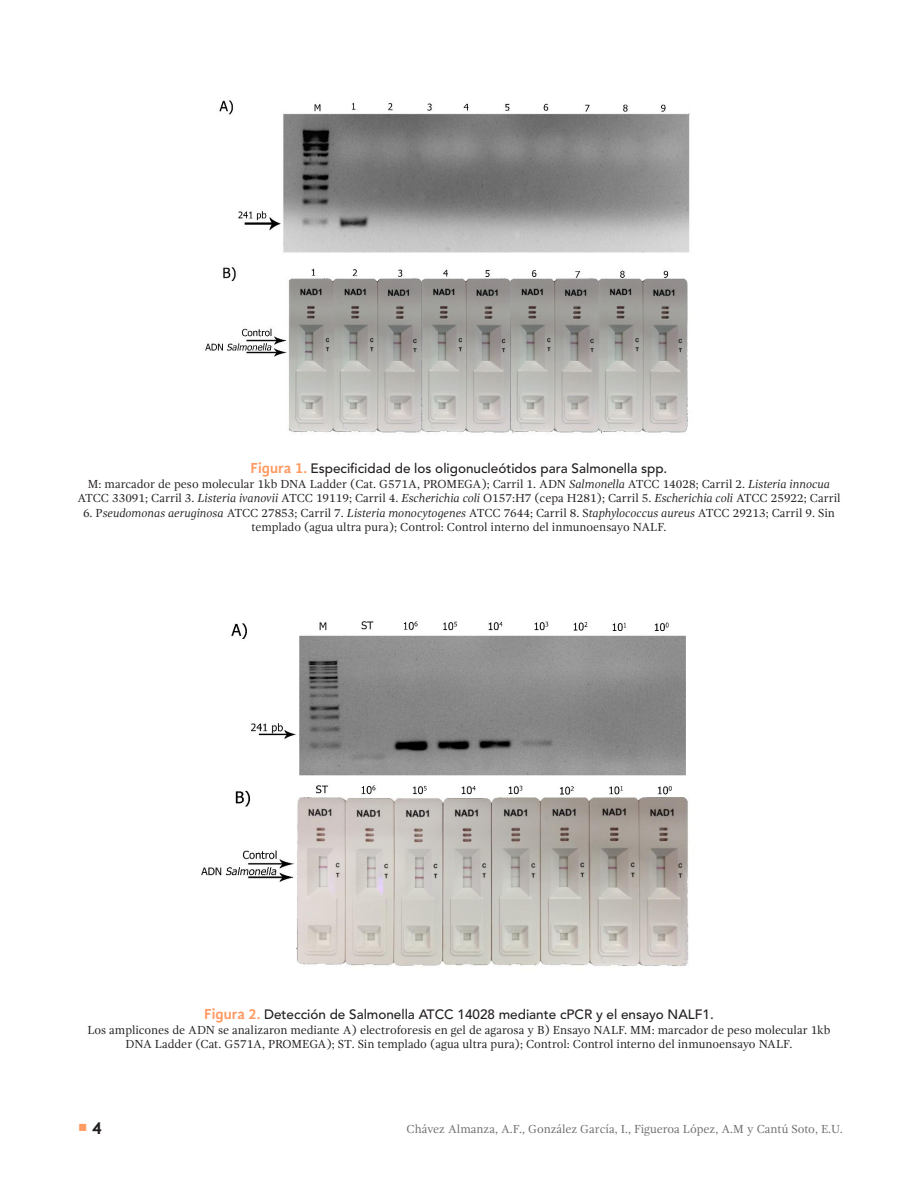
<style>
.page{position:relative;width:918px;height:1188px;background:#fff}
.page>*{position:absolute;margin:0;border:0;box-sizing:border-box;transform-origin:0 0}
.t1{font:700 18px "Gandhi Sans";color:#231f20}
.Títulos_tablas{font:500 13.5px "Avenir LT Std";color:#231f20}
.Pies_de_tabla{font:12px/14.4px "Gandhi Serif";color:#231f20;text-align:center}
.Pie_de_página_-_izq{font:12px "Gandhi Serif";color:#6c6d70}
.s1{font-family:"Gandhi Sans";font-weight:700;font-size:15px;color:#ff9a63}
.s2{font-style:italic}
.s3{color:#ff9a63}
</style>
<div class="page">
<img style="left:205px;top:100px;width:485px;height:334px">
<img style="left:201px;top:621px;width:488px;height:345px">
<p class="Títulos_tablas" style="left:251px;top:461px;width:418px"><span class="s1">Figura 1.</span> Especificidad de los oligonucleótidos para Salmonella spp.</p>
<p class="Pies_de_tabla" style="left:77px;top:477px;width:765px">M: marcador de peso molecular 1kb DNA Ladder (Cat. G571A, PROMEGA); Carril 1. ADN <span class="s2">Salmonella</span> ATCC 14028; Carril 2. <span class="s2">Listeria innocua<br></span>ATCC 33091; Carril 3. <span class="s2">Listeria ivanovii</span> ATCC 19119; Carril 4. <span class="s2">Escherichia coli</span> O157:H7 (cepa H281); Carril 5. <span class="s2">Escherichia coli</span> ATCC 25922; Carril</p>
<p class="Pies_de_tabla" style="left:83px;top:505px;width:753px">6. P<span class="s2">seudomonas aeruginosa</span> ATCC 27853; Carril 7. <span class="s2">Listeria monocytogenes</span> ATCC 7644; Carril 8. S<span class="s2">taphylococcus aureus</span> ATCC 29213; Carril 9. Sin templado (agua ultra pura); Control: Control interno del inmunoensayo NALF.</p>
<p class="Títulos_tablas" style="left:204px;top:1007px;width:511px"><span class="s1">Figura 2.</span> Detección de Salmonella ATCC 14028 mediante cPCR y el ensayo NALF1.</p>
<p class="Pies_de_tabla" style="left:87px;top:1023px;width:745px">Los amplicones de ADN se analizaron mediante A) electroforesis en gel de agarosa y B) Ensayo NALF. MM: marcador de peso molecular 1kb<br>DNA Ladder (Cat. G571A, PROMEGA); ST. Sin templado (agua ultra pura); Control: Control interno del inmunoensayo NALF.</p>
<h1 class="t1" style="left:78px;top:1117px;width:26px"><span class="s3">○</span> 4</h1>
<p class="Pie_de_página_-_izq" style="left:407px;top:1123px;width:438px">Chávez Almanza, A.F., González García, I., Figueroa López, A.M y Cantú Soto, E.U.</p>
</div>
